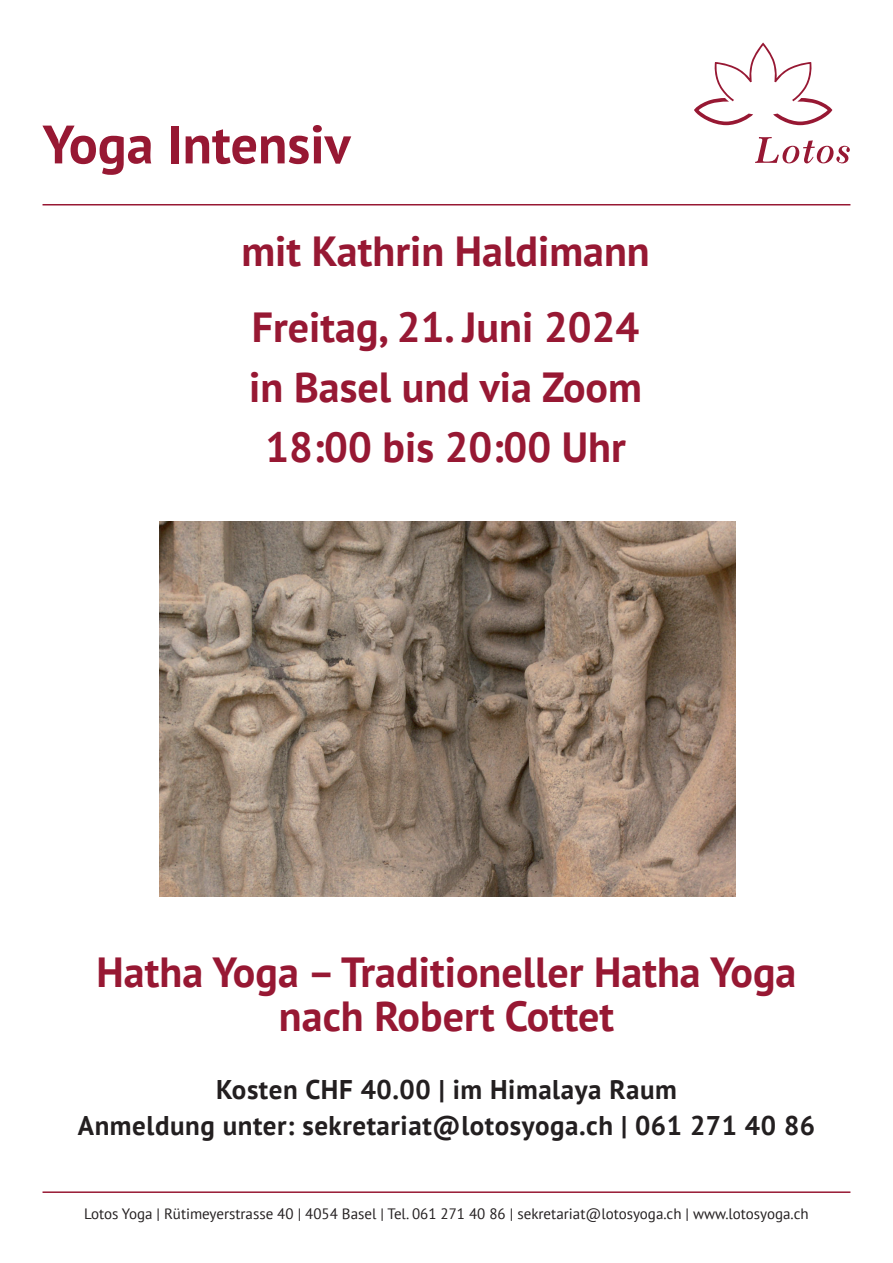
<style>
.page{position:relative;width:893px;height:1263px;background:#fff}
.page>*{position:absolute;margin:0;border:0;box-sizing:border-box;transform-origin:0 0}
.t1{font:700 54px "PT Sans";color:#971833}
.t2{font:700 42px/75.3px "PT Sans";color:#971833;text-align:center}
.t3{font:700 27px/36px "PT Sans";letter-spacing:.02em;color:#231f20;text-align:center}
.t4{font:15px "PT Sans";color:#231f20}
</style>
<div class="page">
<hr style="left:43px;top:1191px;width:807px;height:2px;background:#971833">
<svg style="left:755px;top:137px;width:95px;height:26px"></svg>
<svg style="left:694px;top:43px;width:138px;height:82px"></svg>
<hr style="left:43px;top:204px;width:807px;height:1px;background:#971833">
<img style="left:159px;top:522px;width:576px;height:375px">
<p class="t1" style="left:43px;top:109px;width:309px">Yoga Intensiv</p>
<p class="t2" style="left:241px;top:213px;width:410px;text-align:left">mit Kathrin Haldimann<br>Freitag, 21. Juni 2024</p>
<p class="t2" style="left:249px;top:356px;width:394px;line-height:60px">in Basel und via Zoom<br>18:00 bis 20:00 Uhr</p>
<p class="t2" style="left:97px;top:948px;width:701px;line-height:45px">Hatha Yoga – Traditioneller Hatha Yoga nach Robert Cottet</p>
<p class="t3" style="left:78px;top:1071px;width:739px">Kosten CHF 40.00 | im Himalaya Raum<br>Anmeldung unter: sekretariat@lotosyoga.ch | 061 271 40 86</p>
<p class="t4" style="left:84px;top:1204px;width:726px">Lotos Yoga | Rütimeyerstrasse 40 | 4054 Basel | Tel. 061 271 40 86 | sekretariat@lotosyoga.ch | www.lotosyoga.ch</p>
</div>
